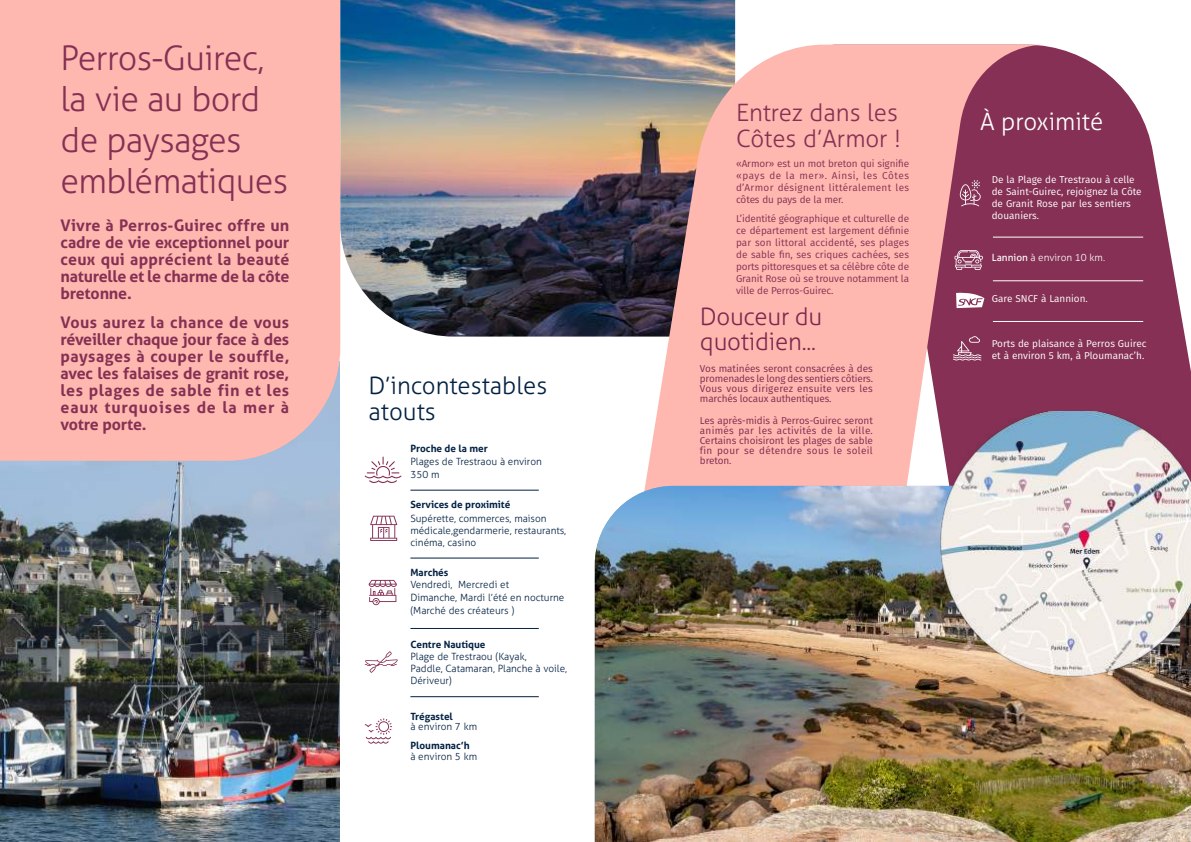
<style>
.page{position:relative;width:1191px;height:842px;background:#fff}
.page>*{position:absolute;margin:0;border:0;box-sizing:border-box;transform-origin:0 0}
.t1{font:300 34px/41px "Aller";letter-spacing:-.02em;color:#853054}
.t2{font:300 24px/26px "Aller";color:#853054}
.t3{font:300 24px/26px "Aller";color:#032143}
.t4{font:300 24px/24.8px "Aller";letter-spacing:-.01em;color:#7c284f}
.t5{font:300 24px "Aller";color:#fff}
.t6{font:700 16px/17px "Aller";letter-spacing:.02em;color:#853054;text-align:justify}
.t7{font:10px/12px "Fira Sans";letter-spacing:-.01em;color:#853054;text-align:justify}
.t8{font:10px/10px "Fira Sans";color:#802950;text-align:justify}
.t9{font:300 10px/12.8px "Aller";color:#032143}
.t10{font:10px/12px "Fira Sans";color:#fff}
.t11{font:700 10px "Aller";color:#032143}
.t12{font:300 10px "Aller";color:#fff}
.s1{color:#7c284f}
.s2{font-weight:400}
</style>
<div class="page">
<img style="left:0;top:461px;width:339px;height:381px">
<svg style="left:369px;top:580px;width:28px;height:25px"></svg>
<svg style="left:365px;top:457px;width:36px;height:26px"></svg>
<div style="left:0;top:0;width:340px;height:461px;background:#feb8af"></div>
<img style="left:340px;top:0;width:395px;height:337px">
<svg style="left:1045px;top:46px;width:146px;height:365px;fill:#853054"></svg>
<svg style="left:639px;top:45px;width:406px;height:441px;background:#d89798"></svg>
<svg style="left:959px;top:180px;width:21px;height:26px"></svg>
<img style="left:595px;top:486px;width:596px;height:356px">
<hr style="left:410px;top:490px;width:129px;height:1px;background:#032143">
<hr style="left:410px;top:558px;width:129px;height:1px;background:#032143">
<hr style="left:410px;top:628px;width:129px;height:1px;background:#032143">
<hr style="left:410px;top:696px;width:129px;height:1px;background:#032143">
<hr style="left:993px;top:237px;width:150px;height:1px;background:#fff">
<hr style="left:993px;top:281px;width:150px;height:1px;background:#fff">
<hr style="left:993px;top:321px;width:150px;height:1px;background:#fff">
<svg style="left:370px;top:516px;width:27px;height:25px"></svg>
<svg style="left:365px;top:651px;width:33px;height:22px"></svg>
<svg style="left:365px;top:718px;width:27px;height:26px"></svg>
<svg style="left:954px;top:250px;width:28px;height:20px"></svg>
<svg style="left:956px;top:293px;width:28px;height:15px"></svg>
<svg style="left:953px;top:336px;width:28px;height:24px"></svg>
<img style="left:919px;top:411px;width:272px;height:282px">
<h1 class="t1" style="left:60px;top:37px;width:229px">Perros-Guirec, la vie au bord de paysages emblématiques</h1>
<h3 class="t6" style="left:60px;top:217px;width:230px">Vivre à Perros-Guirec offre un cadre de vie exceptionnel pour ceux qui apprécient la beauté naturelle et le charme de la côte bretonne.</h3>
<h3 class="t6" style="left:60px;top:313px;width:230px">Vous aurez la chance de vous réveiller chaque jour face à des paysages à couper le souffle, avec les falaises de granit rose, les plages de sable fin et les eaux turquoises de la mer à votre porte.</h3>
<h2 class="t3" style="left:369px;top:373px;width:180px">D’incontestables atouts</h2>
<p class="t11" style="left:410px;top:442px;width:79px">Proche de la mer</p>
<p class="t9" style="left:410px;top:455px;width:133px">Plages de Trestraou à environ<br>350 m</p>
<p class="t11" style="left:410px;top:498px;width:101px">Services de proximité</p>
<p class="t9" style="left:410px;top:513px;width:157px;line-height:12px">Supérette, commerces, maison médicale,gendarmerie, restaurants, cinéma, casino</p>
<p class="t11" style="left:410px;top:566px;width:40px">Marchés</p>
<p class="t9" style="left:410px;top:578px;width:156px">Vendredi, Mercredi et<br>Dimanche, Mardi l’été en nocturne (Marché des créateurs )</p>
<p class="t11" style="left:410px;top:638px;width:77px">Centre Nautique</p>
<p class="t9" style="left:410px;top:651px;width:158px;line-height:11.9px">Plage de Trestraou (Kayak,<br>Paddle, Catamaran, Planche à voile,<br>Dériveur)</p>
<p class="t11" style="left:410px;top:710px;width:44px">Trégastel</p>
<p class="t9" style="left:410px;top:720px;width:68px">à environ 7 km</p>
<p class="t11" style="left:410px;top:739px;width:61px">Ploumanac’h</p>
<p class="t9" style="left:410px;top:750px;width:68px">à environ 5 km</p>
<h2 class="t2" style="left:736px;top:99px;width:166px">Entrez dans les<br>Côtes d’Armor !</h2>
<p class="t7" style="left:736px;top:157px;width:174px">«Armor» est un mot breton qui signifie «pays de la mer». Ainsi, les Côtes d’Armor désignent littéralement les côtes du pays de la mer.</p>
<p class="t7" style="left:736px;top:212px;width:174px">L’identité géographique et culturelle de ce département est largement définie par son littoral accidenté, ses plages de sable fin, ses criques cachées, ses ports pittoresques et sa célèbre côte de Granit Rose où se trouve notamment la ville de Perros-Guirec.</p>
<h2 class="t4" style="left:700px;top:304px;width:124px">Douceur du quotidien...</h2>
<p class="t8" style="left:700px;top:363px;width:175px"><span class="s1">Vos matin</span>ées seront consacrées à des promenades le long des sentiers côtiers.<br>Vous vous dirigerez ensuite vers les marchés locaux authentiques.</p>
<p class="t8" style="left:700px;top:415px;width:174px">Les après-midis à Perros-Guirec seront animés par les activités de la ville.<br>Certains choisiront les plages de sable fin pour se détendre sous le soleil breton.</p>
<h2 class="t5" style="left:980px;top:107px;width:125px">À proximité</h2>
<p class="t10" style="left:991px;top:173px;width:151px">De la Plage de Trestraou à celle de Saint-Guirec, rejoignez la Côte de Granit Rose par les sentiers douaniers.</p>
<p class="t12" style="left:991px;top:251px;width:115px"><span class="s2">Lannion</span> à environ 10 km.</p>
<p class="t10" style="left:991px;top:293px;width:98px">Gare SNCF à Lannion.</p>
<p class="t10" style="left:991px;top:337px;width:156px">Ports de plaisance à Perros Guirec et à environ 5 km, à Ploumanac’h.</p>
</div>
